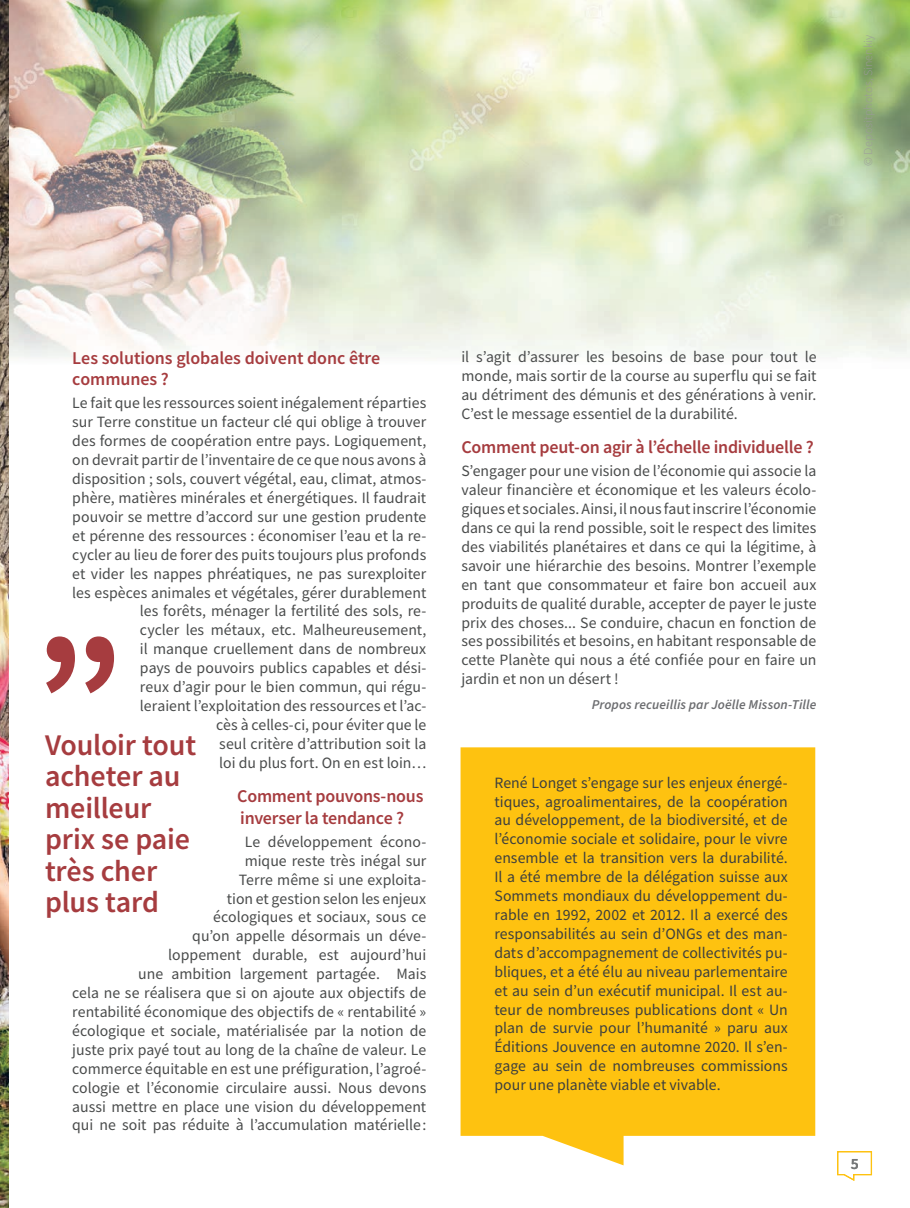
<style>
.page{position:relative;width:910px;height:1208px;background:#fff}
.page>*{position:absolute;margin:0;border:0;box-sizing:border-box;transform-origin:0 0}
.t1{font:700 165px "Source Sans Pro";color:#a63c3f}
.t2{font:600 30px/31.5px "Source Sans Pro";letter-spacing:-.005em;color:#a63c3f}
.t3{font:600 18px/21.6px "Source Sans Pro";letter-spacing:-.01em;color:#a63c3f}
.t4{font:15.75px/18.9px "Source Sans Pro";color:#494b4b;text-align:right}
.t5{font:15.75px/18.9px "Source Sans Pro";color:#3c3f3f;text-align:justify}
.t6{font:600 15.75px "Source Sans Pro";color:#747778}
.t7{font:italic 600 13.5px "Source Sans Pro";letter-spacing:.01em;color:#6c6d70}
.t8{font:300 12px "Source Sans Pro";letter-spacing:.01em;color:#9c9a9b}
</style>
<div class="page">
<img style="left:9px;top:0;width:901px;height:358px">
<div style="left:461px;top:747px;width:354px;height:418px;background:#fec210"></div>
<img style="left:0;top:0;width:9px;height:1208px">
<svg style="left:837px;top:1151px;width:36px;height:30px"></svg>
<p class="t8" style="left:860px;top:166px;width:133px;rotate:-90deg">© Depositphotos, Sinenkiy</p>
<p class="t3" style="left:72px;top:347px;width:310px">Les solutions globales doivent donc être communes ?</p>
<p class="t4" style="left:72px;top:394px;width:356px">Le fait que les ressources soient inégalement réparties sur Terre constitue un facteur clé qui oblige à trouver des formes de coopération entre pays. Logiquement, on devrait partir de l’inventaire de ce que nous avons à disposition ; sols, couvert végétal, eau, climat, atmos&shy;phère, matières minérales et énergétiques. Il faudrait pouvoir se mettre d’accord sur une gestion prudente et pérenne des ressources : économiser l’eau et la re&shy;cycler au lieu de forer des puits toujours plus profonds et vider les nappes phréatiques, ne pas surexploiter les espèces animales et végétales, gérer durablement les forêts, ménager la fertilité des sols, re-<br>cycler les métaux, etc. Malheureusement,<br>il manque cruellement dans de nombreux<br>pays de pouvoirs publics capables et dési-<br>reux d’agir pour le bien commun, qui régu-<br>leraient l’exploitation des ressources et l’ac-<br>cès à celles-ci, pour éviter que le<br>seul critère d’attribution soit la<br>loi du plus fort. On en est loin…</p>
<p class="t3" style="left:237px;top:785px;width:188px">Comment pouvons-nous inverser la tendance ?</p>
<p class="t4" style="left:72px;top:832px;width:356px">Le développement écono-<br>mique reste très inégal sur<br>Terre même si une exploita-<br>tion et gestion selon les enjeux<br>écologiques et sociaux, sous ce<br>qu’on appelle désormais un déve-<br>loppement durable, est aujourd’hui<br>une ambition largement partagée. Mais<br>cela ne se réalisera que si on ajoute aux objectifs de rentabilité économique des objectifs de « rentabilité » écologique et sociale, matérialisée par la notion de juste prix payé tout au long de la chaîne de valeur. Le commerce équitable en est une préfiguration, l’agroé&shy;cologie et l’économie circulaire aussi. Nous devons aussi mettre en place une vision du développement qui ne soit pas réduite à l’accumulation matérielle :</p>
<h1 class="t1" style="left:34px;top:585px;width:90px">”</h1>
<h2 class="t2" style="left:45px;top:728px;width:153px">Vouloir tout acheter au meilleur prix se paie très cher plus tard</h2>
<p class="t4" style="left:461px;top:347px;width:357px;text-align:justify">il s’agit d’assurer les besoins de base pour tout le monde, mais sortir de la course au superflu qui se fait au détriment des démunis et des générations à venir.<br>C’est le message essentiel de la durabilité.</p>
<p class="t3" style="left:461px;top:436px;width:354px">Comment peut-on agir à l’échelle individuelle ?</p>
<p class="t4" style="left:461px;top:461px;width:357px;text-align:justify">S’engager pour une vision de l’économie qui associe la valeur financière et économique et les valeurs écolo&shy;giques et sociales. Ainsi, il nous faut inscrire l’économie dans ce qui la rend possible, soit le respect des limites des viabilités planétaires et dans ce qui la légitime, à savoir une hiérarchie des besoins. Montrer l’exemple en tant que consommateur et faire bon accueil aux produits de qualité durable, accepter de payer le juste prix des choses... Se conduire, chacun en fonction de ses possibilités et besoins, en habitant responsable de cette Planète qui nous a été confiée pour en faire un jardin et non un désert !</p>
<p class="t7" style="left:592px;top:695px;width:226px">Propos recueillis par Joëlle Misson-Tille</p>
<p class="t5" style="left:494px;top:773px;width:295px">René Longet s’engage sur les enjeux énergé&shy;tiques, agroalimentaires, de la coopération au développement, de la biodiversité, et de l’économie sociale et solidaire, pour le vivre ensemble et la transition vers la durabilité.<br>Il a été membre de la délégation suisse aux Sommets mondiaux du développement du&shy;rable en 1992, 2002 et 2012. Il a exercé des responsabilités au sein d’ONGs et des man&shy;dats d’accompagnement de collectivités pu&shy;bliques, et a été élu au niveau parlementaire et au sein d’un exécutif municipal. Il est au&shy;teur de nombreuses publications dont « Un plan de survie pour l’humanité » paru aux Éditions Jouvence en automne 2020. Il s’en&shy;gage au sein de nombreuses commissions pour une planète viable et vivable.</p>
<p class="t6" style="left:851px;top:1153px;width:10px">5</p>
</div>
